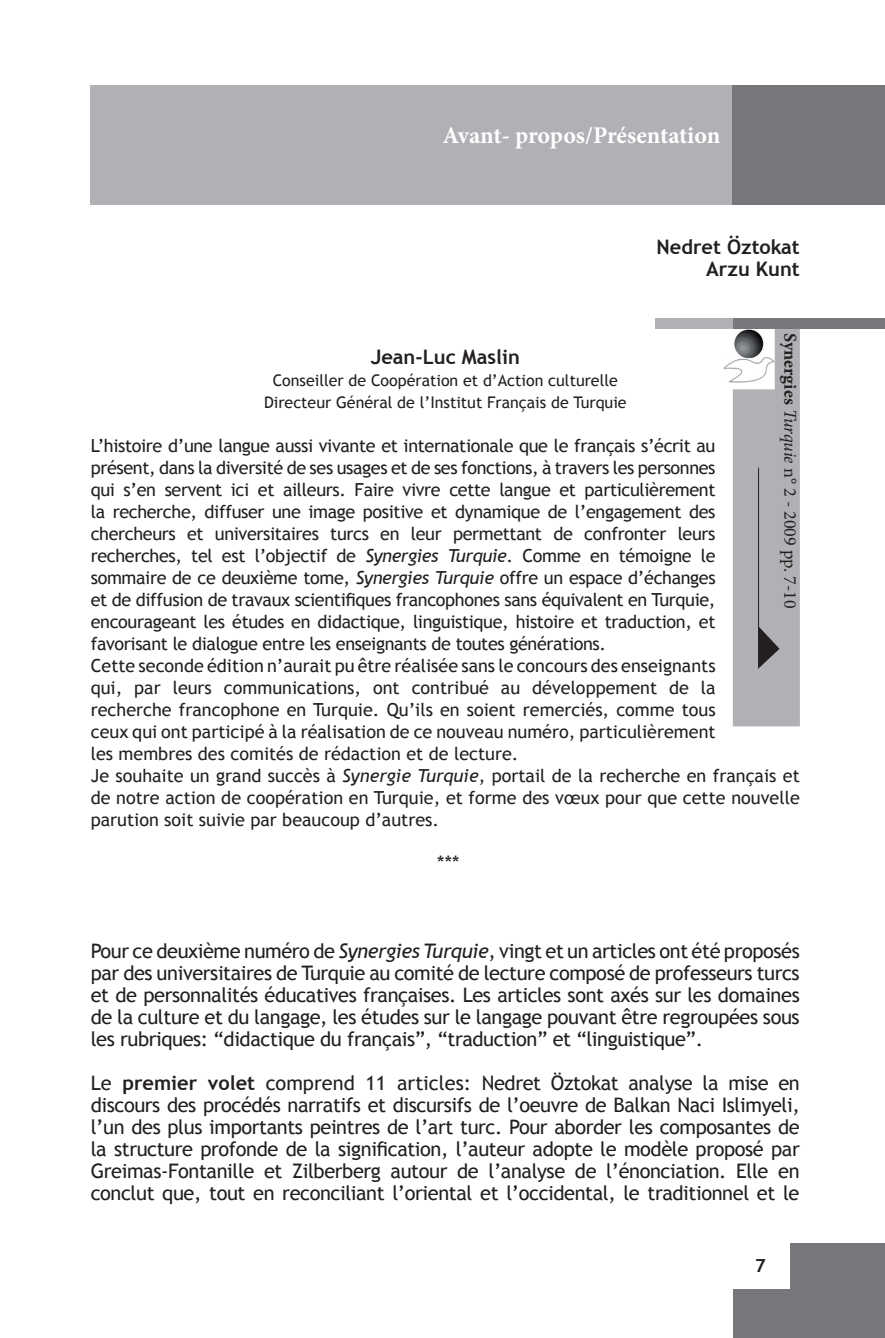
<style>
.page{position:relative;width:885px;height:1338px;background:#fff}
.page>*{position:absolute;margin:0;border:0;box-sizing:border-box;transform-origin:0 0}
.t1{font:700 24px "Minion Pro";letter-spacing:-.005em;color:#fff}
.t2{font:20px/22px "Trebuchet MS";letter-spacing:-.02em;color:#231f20;text-align:justify}
.t3{font:700 20px/22px "Trebuchet MS";color:#231f20;text-align:right}
.t4{font:18px/22px "Trebuchet MS";letter-spacing:-.02em;color:#231f20;text-align:justify}
.t5{font:18px "Minion Pro";color:#231f20}
.t6{font:700 18px "Trebuchet MS";color:#231f20}
.t7{font:16px/22px "Trebuchet MS";color:#231f20;text-align:center}
.s1{font-style:italic}
.s2{font-weight:700}
</style>
<div class="page">
<div style="left:733px;top:1243px;width:151px;height:95px;background:#76787b"></div>
<div style="left:731px;top:1241px;width:58px;height:48px;background:#fff"></div>
<div style="left:655px;top:318px;width:81px;height:11px;background:#b0b1b5"></div>
<div style="left:730px;top:85px;width:154px;height:119px;background:#76787b"></div>
<div style="left:732px;top:327px;width:67px;height:399px;background:#b0b1b5"></div>
<div style="left:733px;top:318px;width:151px;height:11px;background:#76787b"></div>
<svg style="left:758px;top:626px;width:21px;height:43px"></svg>
<img style="left:723px;top:329px;width:51px;height:60px">
<hr style="left:758px;top:468px;width:1px;height:169px;background:#231f20">
<div style="left:91px;top:85px;width:640px;height:120px;background:#b0b1b5"></div>
<h1 class="t1" style="left:442px;top:118px;width:279px">Avant- propos/Présentation</h1>
<p class="t3" style="left:656px;top:236px;width:145px">Nedret Öztokat<br>Arzu Kunt</p>
<p class="t3" style="left:371px;top:346px;width:150px">Jean-Luc Maslin</p>
<p class="t7" style="left:264px;top:369px;width:364px">Conseiller de Coopération et d’Action culturelle<br>Directeur Général de l’Institut Français de Turquie</p>
<p class="t4" style="left:91px;top:435px;width:626px;text-align:left">L’histoire d’une langue aussi vivante et internationale que le français s’écrit au présent, dans la diversité de ses usages et de ses fonctions, à travers les personnes qui s’en servent ici et ailleurs. Faire vivre cette langue et particulièrement la recherche, diffuser une image positive et dynamique de l’engagement des chercheurs et universitaires turcs en leur permettant de confronter leurs recherches, tel est l’objectif de <span class="s1">Synergies Turquie</span>. Comme en témoigne le sommaire de ce deuxième tome, <span class="s1">Synergies Turquie</span> offre un espace d’échanges et de diffusion de travaux scientifiques francophones sans équivalent en Turquie, encourageant les études en didactique, linguistique, histoire et traduction, et favorisant le dialogue entre les enseignants de toutes générations.<br>Cette seconde édition n’aurait pu être réalisée sans le concours des enseignants qui, par leurs communications, ont contribué au développement de la recherche francophone en Turquie. Qu’ils en soient remerciés, comme tous ceux qui ont participé à la réalisation de ce nouveau numéro, particulièrement les membres des comités de rédaction et de lecture.</p>
<p class="t5" style="left:802px;top:333px;width:277px;rotate:90deg"><span class="s2">Synergies</span> <span class="s1">Turquie</span> n° 2 - 2009 pp. 7-10</p>
<p class="t4" style="left:91px;top:765px;width:710px">Je souhaite un grand succès à <span class="s1">Synergie Turquie</span>, portail de la recherche en français et de notre action de coopération en Turquie, et forme des vœux pour que cette nouvelle parution soit suivie par beaucoup d’autres.</p>
<p class="t2" style="left:437px;top:852px;width:24px">***</p>
<p class="t2" style="left:91px;top:940px;width:710px">Pour ce deuxième numéro de <span class="s1">Synergies Turquie</span>, vingt et un articles ont été proposés par des universitaires de Turquie au comité de lecture composé de professeurs turcs et de personnalités éducatives françaises. Les articles sont axés sur les domaines de la culture et du langage, les études sur le langage pouvant être regroupées sous les rubriques: “didactique du français”, “traduction” et “linguistique”.</p>
<p class="t2" style="left:91px;top:1072px;width:710px">Le <span class="s2">premier volet</span> comprend 11 articles: Nedret Öztokat analyse la mise en discours des procédés narratifs et discursifs de l’oeuvre de Balkan Naci Islimyeli, l’un des plus importants peintres de l’art turc. Pour aborder les composantes de la structure profonde de la signification, l’auteur adopte le modèle proposé par Greimas-Fontanille et Zilberberg autour de l’analyse de l’énonciation. Elle en conclut que, tout en reconciliant l’oriental et l’occidental, le traditionnel et le</p>
<p class="t6" style="left:755px;top:1254px;width:12px">7</p>
</div>
